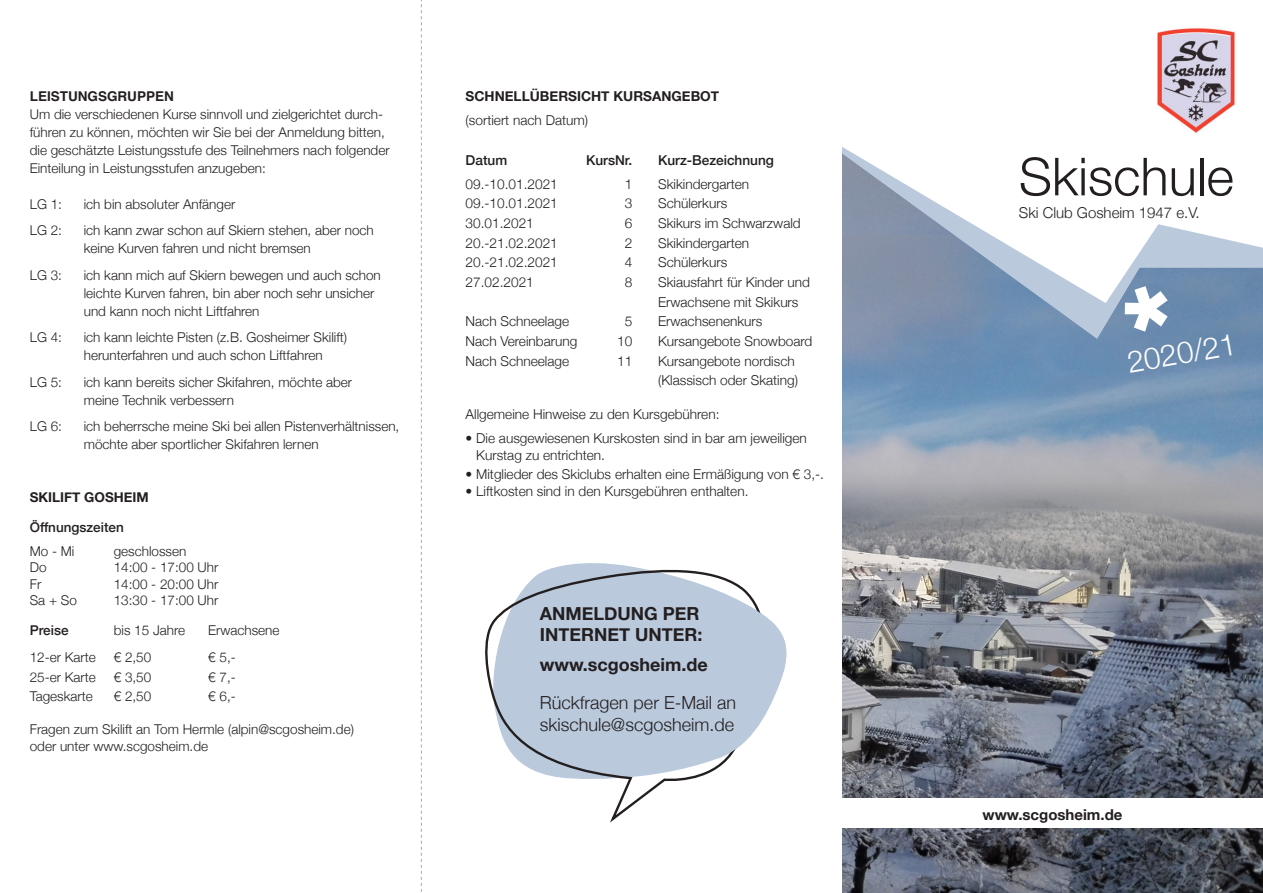
<style>
.page{position:relative;width:1263px;height:893px;background:#fff}
.page>*{position:absolute;margin:0;border:0;box-sizing:border-box;transform-origin:0 0}
.t1{font:300 52.5px "Helvetica Neue";color:#231f20}
.t2{font:300 30px "Helvetica Neue";color:#fff}
.t3{font:300 18px/21.6px "Helvetica Neue";color:#231f20}
.t4{font:700 18px/21.6px "Helvetica Neue";color:#231f20}
.t5{font:300 15px "Helvetica Neue";color:#231f20}
.t6{font:700 15px "Helvetica Neue";color:#231f20}
.t7{font:300 13.65px/19.6px "Helvetica Neue";color:#231f20}
.t8{font:500 13.65px "Helvetica Neue";color:#231f20}
.t9{font:700 13.65px "Helvetica Neue";color:#231f20}
.t10{font:300 13.5px/18px "Helvetica Neue";color:#231f20}
.t11{font:500 13.5px "Helvetica Neue";color:#231f20}
.t12{font:700 13.5px "Helvetica";color:#231f20}
.t13{font:700 13.5px "Helvetica Neue";color:#231f20}
.s1{font-size:13.5px}
</style>
<div class="page">
<img style="left:842px;top:153px;width:421px;height:740px">
<div style="left:842px;top:798px;width:421px;height:29px;background:#fff"></div>
<svg style="left:1125px;top:286px;width:43px;height:46px"></svg>
<img style="left:1157px;top:27px;width:78px;height:108px">
<svg style="left:421px;top:0;width:1px;height:892px"></svg>
<svg style="left:485px;top:566px;width:263px;height:257px"></svg>
<svg style="left:718px;top:592px;width:69px;height:167px"></svg>
<p class="t12" style="left:30px;top:85px;width:146px">LEISTUNGSGRUPPEN</p>
<p class="t10" style="left:30px;top:104px;width:361px">Um die verschiedenen Kurse sinnvoll und zielgerichtet durch&shy;führen zu können, möchten wir Sie bei der Anmeldung bitten, die geschätzte Leistungsstufe des Teilnehmers nach folgender Einteilung in Leistungsstufen anzugeben:</p>
<p class="t10" style="left:30px;top:194px;width:34px">LG 1:</p>
<p class="t10" style="left:84px;top:194px;width:153px">ich bin absoluter Anfänger</p>
<p class="t10" style="left:30px;top:220px;width:34px">LG 2:</p>
<p class="t10" style="left:84px;top:220px;width:292px">ich kann zwar schon auf Skiern stehen, aber noch keine Kurven fahren und nicht bremsen</p>
<p class="t10" style="left:30px;top:265px;width:34px">LG 3:</p>
<p class="t10" style="left:84px;top:265px;width:299px">ich kann mich auf Skiern bewegen und auch schon leichte Kurven fahren, bin aber noch sehr unsicher und kann noch nicht Liftfahren</p>
<p class="t10" style="left:30px;top:327px;width:34px">LG 4:</p>
<p class="t10" style="left:84px;top:327px;width:265px">ich kann leichte Pisten (z.B. Gosheimer Skilift) herunterfahren und auch schon Liftfahren</p>
<p class="t10" style="left:30px;top:372px;width:34px">LG 5:</p>
<p class="t10" style="left:84px;top:372px;width:270px">ich kann bereits sicher Skifahren, möchte aber meine Technik verbessern</p>
<p class="t10" style="left:30px;top:416px;width:34px">LG 6:</p>
<p class="t10" style="left:84px;top:416px;width:317px">ich beherrsche meine Ski bei allen Pistenverhältnissen, möchte aber sportlicher Skifahren lernen</p>
<p class="t13" style="left:30px;top:486px;width:120px">SKILIFT GOSHEIM</p>
<p class="t11" style="left:30px;top:516px;width:96px">Öffnungszeiten</p>
<p class="t10" style="left:30px;top:541px;width:46px">Mo - Mi</p>
<p class="t10" style="left:114px;top:541px;width:74px">geschlossen</p>
<p class="t10" style="left:30px;top:557px;width:18px">Do</p>
<p class="t10" style="left:114px;top:557px;width:106px">14:00 - 17:00 Uhr</p>
<p class="t10" style="left:30px;top:574px;width:13px">Fr</p>
<p class="t10" style="left:114px;top:574px;width:106px">14:00 - 20:00 Uhr</p>
<p class="t10" style="left:30px;top:590px;width:49px">Sa + So</p>
<p class="t10" style="left:114px;top:590px;width:106px">13:30 - 17:00 Uhr</p>
<p class="t11" style="left:30px;top:620px;width:40px">Preise</p>
<p class="t10" style="left:114px;top:620px;width:73px">bis 15 Jahre</p>
<p class="t10" style="left:208px;top:620px;width:73px">Erwachsene</p>
<p class="t10" style="left:30px;top:647px;width:68px">12-er Karte</p>
<p class="t10" style="left:114px;top:647px;width:39px">€ 2,50</p>
<p class="t10" style="left:208px;top:647px;width:29px">€ 5,-</p>
<p class="t10" style="left:30px;top:667px;width:68px">25-er Karte</p>
<p class="t10" style="left:114px;top:667px;width:39px">€ 3,50</p>
<p class="t10" style="left:208px;top:667px;width:29px">€ 7,-</p>
<p class="t10" style="left:30px;top:686px;width:65px">Tageskarte</p>
<p class="t10" style="left:114px;top:686px;width:39px">€ 2,50</p>
<p class="t10" style="left:208px;top:686px;width:29px">€ 6,-</p>
<p class="t10" style="left:30px;top:720px;width:326px;line-height:16.5px">Fragen zum Skilift an Tom Hermle (alpin@scgosheim.de) oder unter www.scgosheim.de</p>
<p class="t9" style="left:466px;top:85px;width:255px">SCHNELLÜBERSICHT KURSANGEBOT</p>
<p class="t7" style="left:466px;top:109px;width:124px">(sortiert nach Datum)</p>
<p class="t8" style="left:466px;top:149px;width:43px">Datum</p>
<p class="t8" style="left:586px;top:149px;width:48px">KursNr.</p>
<p class="t8" style="left:658px;top:149px;width:117px">Kurz-Bezeichnung</p>
<p class="t7" style="left:466px;top:173px;width:94px">09.-10.01.2021</p>
<p class="t7" style="left:625px;top:173px;width:9px">1</p>
<p class="t7" style="left:658px;top:173px;width:93px">Skikindergarten</p>
<p class="t7" style="left:466px;top:193px;width:94px">09.-10.01.2021</p>
<p class="t7" style="left:625px;top:193px;width:9px">3</p>
<p class="t7" style="left:658px;top:193px;width:71px">Schülerkurs</p>
<p class="t7" style="left:466px;top:212px;width:70px">30.01.2021</p>
<p class="t7" style="left:625px;top:212px;width:9px">6</p>
<p class="t7" style="left:658px;top:212px;width:144px">Skikurs im Schwarzwald</p>
<p class="t7" style="left:466px;top:232px;width:94px">20.-21.02.2021</p>
<p class="t7" style="left:625px;top:232px;width:9px">2</p>
<p class="t7" style="left:658px;top:232px;width:93px">Skikindergarten</p>
<p class="t7" style="left:466px;top:252px;width:94px">20.-21.02.2021</p>
<p class="t7" style="left:625px;top:252px;width:9px">4</p>
<p class="t7" style="left:658px;top:252px;width:71px">Schülerkurs</p>
<p class="t7" style="left:466px;top:271px;width:70px">27.02.2021</p>
<p class="t7" style="left:625px;top:271px;width:9px">8</p>
<p class="t7" style="left:658px;top:271px;width:154px">Skiausfahrt für Kinder und<br>Erwachsene mit Skikurs</p>
<p class="t7" style="left:466px;top:311px;width:105px">Nach Schneelage</p>
<p class="t7" style="left:625px;top:311px;width:9px">5</p>
<p class="t7" style="left:658px;top:311px;width:106px">Erwachsenenkurs</p>
<p class="t7" style="left:466px;top:330px;width:113px">Nach Vereinbarung</p>
<p class="t7" style="left:617px;top:330px;width:17px">10</p>
<p class="t7" style="left:658px;top:330px;width:156px">Kursangebote Snowboard</p>
<p class="t7" style="left:466px;top:350px;width:105px">Nach Schneelage</p>
<p class="t7" style="left:617px;top:350px;width:17px">11</p>
<p class="t7" style="left:658px;top:350px;width:141px">Kursangebote nordisch (Klassisch oder Skating)</p>
<p class="t7" style="left:466px;top:403px;width:255px">Allgemeine Hinweise zu den Kursgebühren:</p>
<p class="t7" style="left:476px;top:429px;width:332px;line-height:16.6px;text-indent:-11px">• Die ausgewiesenen Kurskosten sind in bar am jeweiligen<br>Kurstag zu entrichten.</p>
<p class="t7" style="left:466px;top:464px;width:360px">• Mitglieder des Skiclubs erhalten eine Ermäßigung von <span class="s1">€</span> 3,-.</p>
<p class="t7" style="left:466px;top:480px;width:284px">• Liftkosten sind in den Kursgebühren enthalten.</p>
<h3 class="t4" style="left:540px;top:603px;width:164px">ANMELDUNG PER<br>INTERNET UNTER:</h3>
<h3 class="t4" style="left:540px;top:655px;width:169px">www.scgosheim.de</h3>
<h3 class="t3" style="left:540px;top:690px;width:198px">Rückfragen per E-Mail an skischule@scgosheim.de</h3>
<h1 class="t1" style="left:1019px;top:134px;width:216px">Skischule</h1>
<p class="t5" style="left:1019px;top:200px;width:182px">Ski Club Gosheim 1947 e.V.</p>
<h2 class="t2" style="left:1123px;top:339px;width:112px;rotate:-10deg">2020/21</h2>
<p class="t6" style="left:982px;top:803px;width:141px">www.scgosheim.de</p>
</div>
